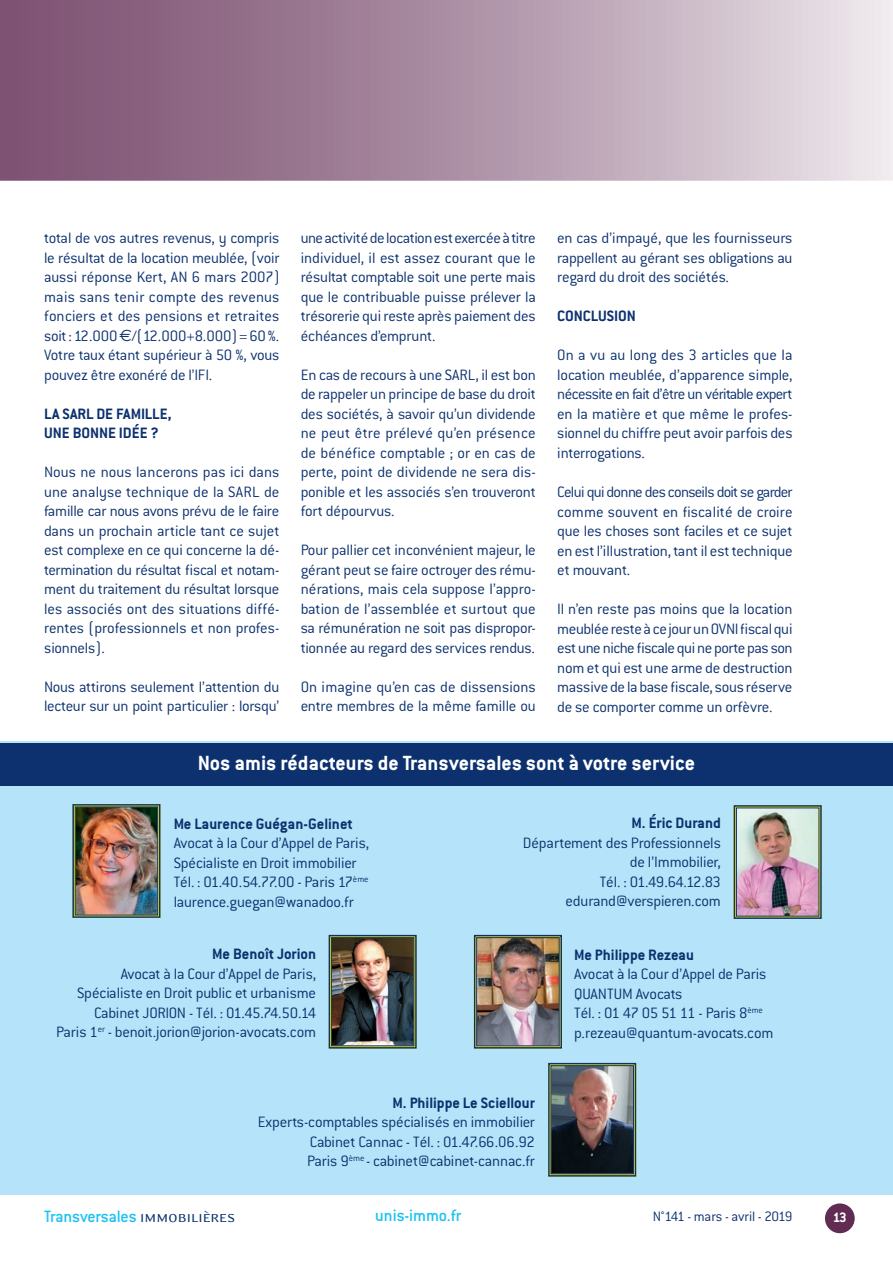
<style>
.page{position:relative;width:893px;height:1263px;background:#fff}
.page>*{position:absolute;margin:0;border:0;box-sizing:border-box;transform-origin:0 0}
.t1{font:700 22.5px "Conduit ITC";color:#fff}
.t2{font:500 18px "Conduit ITC";letter-spacing:-.005em;color:#1ac1f3}
.t3{font:300 16.5px/19.5px "Conduit ITC";letter-spacing:-.015em;color:#0c316e;text-align:justify}
.t4{font:700 16.5px/19.5px "Conduit ITC";color:#0c316e}
.t5{font:300 15px "Conduit ITC";letter-spacing:-.02em;color:#0c316e}
.t6{font:700 15px "Conduit ITC";color:#fff}
.s1{font-family:"Euro Sans";font-weight:400}
.s2{font-family:"Eidetic Modern Small Caps";font-weight:400;font-size:16.5px;color:#0c316e}
</style>
<div class="page">
<svg style="left:825px;top:1203px;width:30px;height:30px"></svg>
<svg style="left:0;top:0;width:893px;height:181px;background:#ae93a7"></svg>
<div style="left:0;top:741px;width:893px;height:454px;background:#b5e3f9"></div>
<div style="left:0;top:743px;width:893px;height:43px;background:#0c316e"></div>
<img style="left:733px;top:805px;width:89px;height:114px">
<img style="left:72px;top:804px;width:89px;height:114px">
<div style="left:75px;top:807px;width:83px;height:108px;border:1px solid #0c316e"></div>
<img style="left:328px;top:934px;width:89px;height:115px">
<div style="left:331px;top:937px;width:83px;height:109px;border:1px solid #0c316e"></div>
<img style="left:473px;top:934px;width:89px;height:115px">
<div style="left:476px;top:937px;width:83px;height:109px;border:1px solid #0c316e"></div>
<img style="left:548px;top:1062px;width:89px;height:115px">
<div style="left:551px;top:1065px;width:83px;height:109px;border:1px solid #0c316e"></div>
<p class="t3" style="left:44px;top:228px;width:237px">total de vos autres revenus, y compris le résultat de la location meublée, (voir aussi réponse Kert, AN 6 mars 2007) mais sans tenir compte des revenus fonciers et des pensions et retraites soit : 12.000 <span class="s1">€</span>/(12.000+8.000) = 60 %.<br>Votre taux étant supérieur à 50 %, vous pouvez être exonéré de l’IFI.</p>
<p class="t4" style="left:44px;top:404px;width:129px">LA SARL DE FAMILLE,<br>UNE BONNE IDÉE ?</p>
<p class="t3" style="left:44px;top:462px;width:237px">Nous ne nous lancerons pas ici dans une analyse technique de la SARL de famille car nous avons prévu de le faire dans un prochain article tant ce sujet est complexe en ce qui concerne la dé&shy;termination du résultat fiscal et notam&shy;ment du traitement du résultat lorsque les associés ont des situations diffé&shy;rentes (professionnels et non profes&shy;sionnels).</p>
<p class="t3" style="left:44px;top:677px;width:237px">Nous attirons seulement l’attention du lecteur sur un point particulier : lorsqu’</p>
<p class="t3" style="left:301px;top:228px;width:237px">une activité de location est exercée à titre individuel, il est assez courant que le résultat comptable soit une perte mais que le contribuable puisse prélever la trésorerie qui reste après paiement des échéances d’emprunt.</p>
<p class="t3" style="left:301px;top:365px;width:237px">En cas de recours à une SARL, il est bon de rappeler un principe de base du droit des sociétés, à savoir qu’un dividende ne peut être prélevé qu’en présence de bénéfice comptable ; or en cas de perte, point de dividende ne sera dis&shy;ponible et les associés s’en trouveront fort dépourvus.</p>
<p class="t3" style="left:301px;top:541px;width:237px">Pour pallier cet inconvénient majeur, le gérant peut se faire octroyer des rému&shy;nérations, mais cela suppose l’appro&shy;bation de l’assemblée et surtout que sa rémunération ne soit pas dispropor&shy;tionnée au regard des services rendus.</p>
<p class="t3" style="left:301px;top:677px;width:237px">On imagine qu’en cas de dissensions entre membres de la même famille ou</p>
<p class="t3" style="left:557px;top:229px;width:237px">en cas d’impayé, que les fournisseurs rappellent au gérant ses obligations au regard du droit des sociétés.</p>
<p class="t4" style="left:557px;top:306px;width:80px">CONCLUSION</p>
<p class="t3" style="left:557px;top:346px;width:237px">On a vu au long des 3 articles que la location meublée, d’apparence simple, nécessite en fait d’être un véritable expert en la matière et que même le profes&shy;sionnel du chiffre peut avoir parfois des interrogations.</p>
<p class="t3" style="left:557px;top:482px;width:237px">Celui qui donne des conseils doit se garder comme souvent en fiscalité de croire que les choses sont faciles et ce sujet en est l’illustration, tant il est technique et mouvant.</p>
<p class="t3" style="left:557px;top:599px;width:237px">Il n’en reste pas moins que la location meublée reste à ce jour un OVNI fiscal qui est une niche fiscale qui ne porte pas son nom et qui est une arme de destruction massive de la base fiscale, sous réserve de se comporter comme un orfèvre.</p>
<h1 class="t1" style="left:198px;top:750px;width:499px">Nos amis rédacteurs de Transversales sont à votre service</h1>
<p class="t4" style="left:174px;top:813px;width:181px">Me Laurence Guégan-Gelinet</p>
<p class="t3" style="left:174px;top:833px;width:197px;text-align:left">Avocat à la Cour d’Appel de Paris, Spécialiste en Droit immobilier Tél. : 01.40.54.77.00 - Paris 17<sup>ème </sup>laurence.guegan@wanadoo.fr</p>
<p class="t4" style="left:212px;top:944px;width:105px">Me Benoît Jorion</p>
<p class="t3" style="left:56px;top:964px;width:262px;text-align:right">Avocat à la Cour d’Appel de Paris, Spécialiste en Droit public et urbanisme Cabinet JORION - Tél. : 01.45.74.50.14<br>Paris 1<sup>er</sup> - benoit.jorion@jorion-avocats.com</p>
<p class="t4" style="left:631px;top:813px;width:91px">M. Éric Durand</p>
<p class="t3" style="left:523px;top:833px;width:200px;text-align:right">Département des Professionnels de l’Immobilier,<br>Tél. : 01.49.64.12.83 edurand@verspieren.com</p>
<p class="t4" style="left:574px;top:944px;width:121px">Me Philippe Rezeau</p>
<p class="t3" style="left:574px;top:964px;width:201px;text-align:left">Avocat à la Cour d’Appel de Paris<br>QUANTUM Avocats<br>Tél. : 01 47 05 51 11 - Paris 8<sup>ème </sup>p.rezeau@quantum-avocats.com</p>
<p class="t4" style="left:392px;top:1092px;width:144px">M. Philippe Le Sciellour</p>
<p class="t3" style="left:307px;top:1112px;width:229px;text-indent:-49px">Experts-comptables spécialisés en immobilier Cabinet Cannac - Tél. : 01.47.66.06.92<br>Paris 9<sup>ème</sup> - cabinet@cabinet-cannac.fr</p>
<p class="t2" style="left:44px;top:1206px;width:193px">Transversales <span class="s2">immobilières</span></p>
<p class="t2" style="left:375px;top:1206px;width:87px">unis-immo.fr</p>
<p class="t5" style="left:653px;top:1208px;width:141px">N°141 - mars - avril - 2019</p>
<p class="t6" style="left:833px;top:1208px;width:16px">13</p>
</div>
